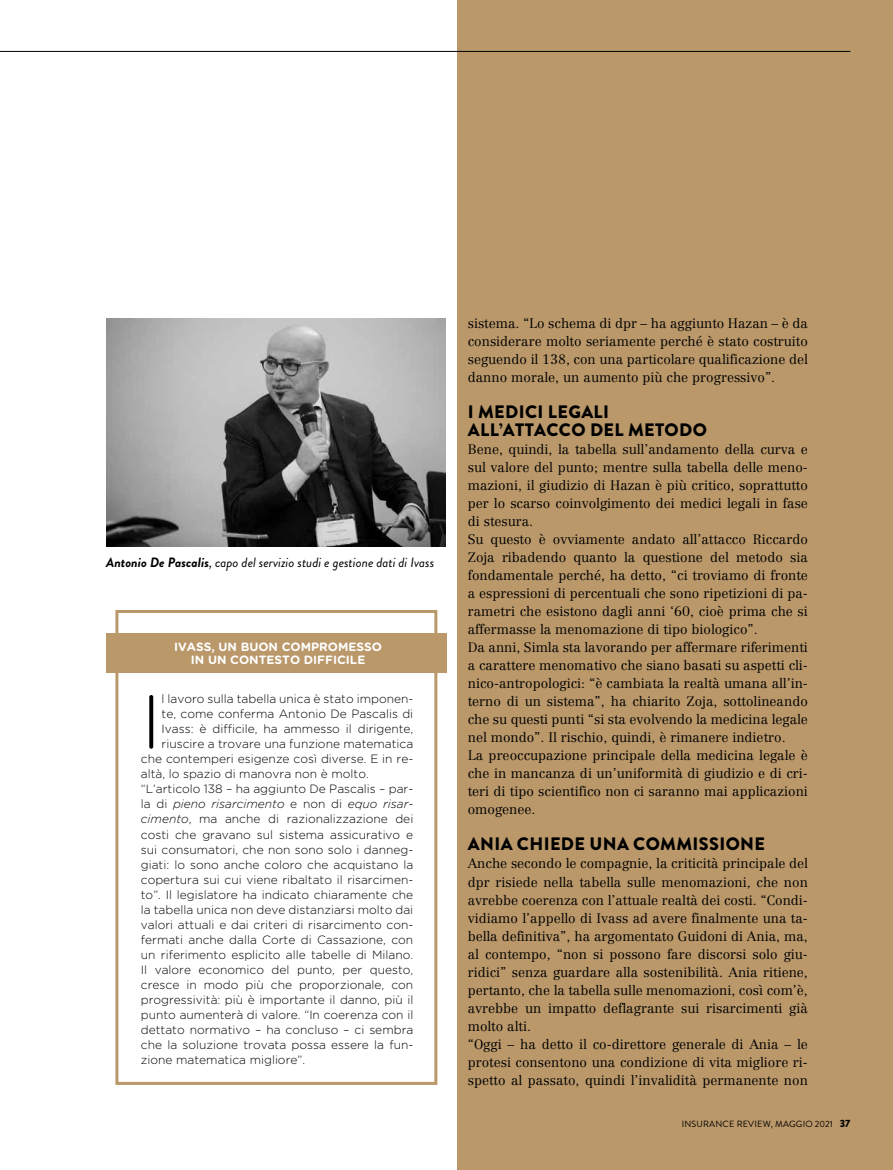
<style>
.page{position:relative;width:893px;height:1170px;background:#fff}
.page>*{position:absolute;margin:0;border:0;box-sizing:border-box;transform-origin:0 0}
.t1{font:300 75.9px "Gotham Rounded";color:#000}
.t2{font:900 18px/18px "Brandon Grotesque";letter-spacing:.02em;color:#000}
.t3{font:300 13.5px/18px "Centennial LT Std";color:#000}
.t4{font:italic 13.5px "Brandon Grotesque";color:#000}
.t5{font:300 12px "Gotham Rounded";color:#000}
.t6{font:700 12px/13.5px "Gotham Rounded";color:#fff;text-align:center}
.t7{font:italic 300 12px "Gotham Rounded";color:#000}
.t8{font:9px "Brandon Grotesque";letter-spacing:.02em;color:#000}
.s1{font-weight:700}
.s2{font-style:normal}
.s3{font-style:italic}
.s4{font-weight:900;font-size:10.5px}
</style>
<div class="page">
<div style="left:457px;top:0;width:436px;height:1169px;background:#ba986a"></div>
<hr style="left:0;top:51px;width:850px;height:1px;background:#000">
<div style="left:115px;top:610px;width:322px;height:474px;border:3px solid #ba986a"></div>
<div style="left:106px;top:632px;width:340px;height:40px;background:#ba986a"></div>
<img style="left:106px;top:318px;width:339px;height:228px">
<p class="t4" style="left:106px;top:553px;width:329px"><span class="s1">Antonio De Pascalis</span>, capo del servizio studi e gestione dati di Ivass</p>
<p class="t6" style="left:174px;top:639px;width:209px">IVASS, UN BUON COMPROMESSO<br>IN UN CONTESTO DIFFICILE</p>
<h1 class="t1" style="left:141px;top:670px;width:22px">I</h1>
<p class="t5" style="left:162px;top:691px;width:253px">l lavoro sulla tabella unica è stato imponen-</p>
<p class="t5" style="left:162px;top:706px;width:253px">te, come conferma Antonio De Pascalis di</p>
<p class="t5" style="left:162px;top:721px;width:253px">Ivass: è difficile, ha ammesso il dirigente,</p>
<p class="t5" style="left:162px;top:736px;width:253px">riuscire a trovare una funzione matematica</p>
<p class="t5" style="left:141px;top:751px;width:274px">che contemperi esigenze così diverse. E in re-</p>
<p class="t5" style="left:141px;top:766px;width:229px">altà, lo spazio di manovra non è molto.</p>
<p class="t5" style="left:141px;top:781px;width:274px">“L’articolo 138 – ha aggiunto De Pascalis – par-</p>
<p class="t7" style="left:141px;top:796px;width:274px"><span class="s2">la di</span> pieno risarcimento <span class="s2">e non di</span> equo risar-</p>
<p class="t5" style="left:141px;top:811px;width:274px"><span class="s3">cimento</span>, ma anche di razionalizzazione dei</p>
<p class="t5" style="left:141px;top:826px;width:274px">costi che gravano sul sistema assicurativo e</p>
<p class="t5" style="left:141px;top:841px;width:274px">sui consumatori, che non sono solo i danneg-</p>
<p class="t5" style="left:141px;top:856px;width:274px">giati: lo sono anche coloro che acquistano la</p>
<p class="t5" style="left:141px;top:871px;width:274px">copertura sui cui viene ribaltato il risarcimen-</p>
<p class="t5" style="left:141px;top:886px;width:274px">to”. Il legislatore ha indicato chiaramente che</p>
<p class="t5" style="left:141px;top:901px;width:274px">la tabella unica non deve distanziarsi molto dai</p>
<p class="t5" style="left:141px;top:916px;width:274px">valori attuali e dai criteri di risarcimento con-</p>
<p class="t5" style="left:141px;top:931px;width:274px">fermati anche dalla Corte di Cassazione, con</p>
<p class="t5" style="left:141px;top:946px;width:274px">un riferimento esplicito alle tabelle di Milano.</p>
<p class="t5" style="left:141px;top:961px;width:274px">Il valore economico del punto, per questo,</p>
<p class="t5" style="left:141px;top:976px;width:274px">cresce in modo più che proporzionale, con</p>
<p class="t5" style="left:141px;top:991px;width:274px">progressività: più è importante il danno, più il</p>
<p class="t5" style="left:141px;top:1006px;width:274px">punto aumenterà di valore. “In coerenza con il</p>
<p class="t5" style="left:141px;top:1021px;width:274px">dettato normativo – ha concluso – ci sembra</p>
<p class="t5" style="left:141px;top:1036px;width:274px">che la soluzione trovata possa essere la fun-</p>
<p class="t5" style="left:141px;top:1051px;width:166px">zione matematica migliore”.</p>
<p class="t3" style="left:468px;top:314px;width:342px;text-align:justify">sistema. “Lo schema di dpr – ha aggiunto Hazan – è da considerare molto seriamente perché è stato costruito seguendo il 138, con una particolare qualificazione del danno morale, un aumento più che progressivo”.</p>
<h2 class="t2" style="left:468px;top:403px;width:241px">I MEDICI LEGALI<br>ALL’ATTACCO DEL METODO</h2>
<p class="t3" style="left:468px;top:440px;width:342px">Bene, quindi, la tabella sull’andamento della curva e sul valore del punto; mentre sulla tabella delle meno&shy;mazioni, il giudizio di Hazan è più critico, soprattutto per lo scarso coinvolgimento dei medici legali in fase di stesura.<br>Su questo è ovviamente andato all’attacco Riccardo Zoja ribadendo quanto la questione del metodo sia fondamentale perché, ha detto, “ci troviamo di fronte a espressioni di percentuali che sono ripetizioni di pa&shy;rametri che esistono dagli anni ‘60, cioè prima che si affermasse la menomazione di tipo biologico”.<br>Da anni, Simla sta lavorando per affermare riferimenti a carattere menomativo che siano basati su aspetti cli&shy;nico-antropologici: “è cambiata la realtà umana all’in&shy;terno di un sistema”, ha chiarito Zoja, sottolineando che su questi punti “si sta evolvendo la medicina legale nel mondo”. Il rischio, quindi, è rimanere indietro.<br>La preoccupazione principale della medicina legale è che in mancanza di un’uniformità di giudizio e di cri&shy;teri di tipo scientifico non ci saranno mai applicazioni omogenee.</p>
<h2 class="t2" style="left:468px;top:835px;width:299px">ANIA CHIEDE UNA COMMISSIONE</h2>
<p class="t3" style="left:468px;top:854px;width:342px">Anche secondo le compagnie, la criticità principale del dpr risiede nella tabella sulle menomazioni, che non avrebbe coerenza con l’attuale realtà dei costi. “Condi&shy;vidiamo l’appello di Ivass ad avere finalmente una ta&shy;bella definitiva”, ha argomentato Guidoni di Ania, ma, al contempo, “non si possono fare discorsi solo giu&shy;ridici” senza guardare alla sostenibilità. Ania ritiene, pertanto, che la tabella sulle menomazioni, così com’è, avrebbe un impatto deflagrante sui risarcimenti già molto alti.<br>“Oggi – ha detto il co-direttore generale di Ania – le protesi consentono una condizione di vita migliore ri&shy;spetto al passato, quindi l’invalidità permanente non</p>
<p class="t8" style="left:682px;top:1117px;width:170px">INSURANCE REVIEW, MAGGIO 2021 <span class="s4">37</span></p>
</div>
